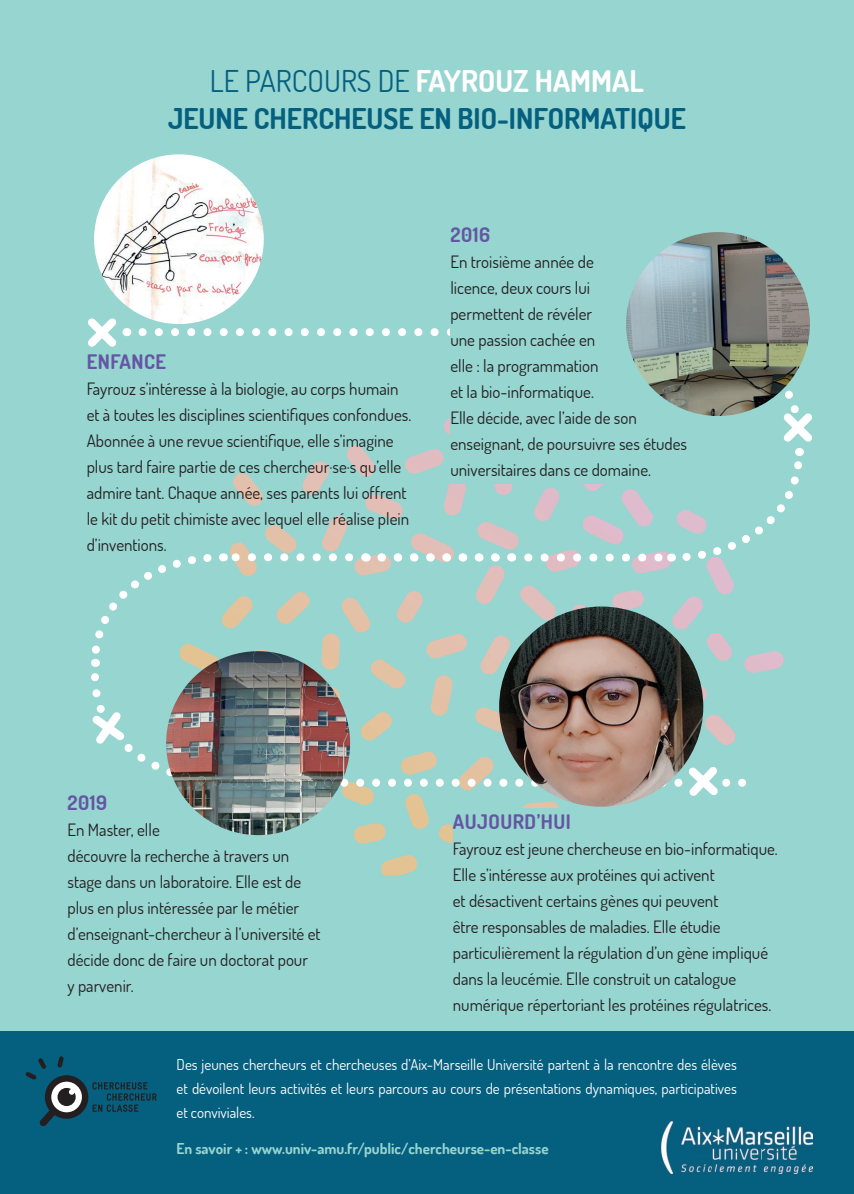
<style>
.page{position:relative;width:854px;height:1194px;background:#96d5d0}
.page>*{position:absolute;margin:0;border:0;box-sizing:border-box;transform-origin:0 0}
.t1{font:700 30px "Dosis";color:#fff}
.t2{font:700 28.6px "Dosis";color:#055f7f}
.t3{font:700 20px "Dosis";letter-spacing:.025em;color:#6456a2}
.t4{font:17px/26px "Dosis";color:#231f20}
.t5{font:15px/24px "Dosis";color:#fff;text-align:justify}
.t6{font:700 15px "Dosis";color:#96d5d0}
.s1{font-weight:400;color:#055f7f}
</style>
<div class="page">
<svg style="left:381px;top:855px;width:36px;height:21px"></svg>
<img style="left:94px;top:154px;width:170px;height:170px;border-radius:85px">
<img style="left:626px;top:232px;width:184px;height:184px;border-radius:92px">
<svg style="left:88px;top:311px;width:724px;height:533px"></svg>
<div style="left:0;top:1031px;width:854px;height:163px;background:#055f7f"></div>
<svg style="left:25px;top:1056px;width:132px;height:70px"></svg>
<img style="left:661px;top:1122px;width:152px;height:52px">
<h1 class="t1" style="left:210px;top:61px;width:435px"><span class="s1">LE PARCOURS DE</span> FAYROUZ HAMMAL</h1>
<h2 class="t2" style="left:168px;top:100px;width:519px">JEUNE CHERCHEUSE EN BIO-INFORMATIQUE</h2>
<p class="t3" style="left:87px;top:349px;width:81px">ENFANCE</p>
<p class="t4" style="left:87px;top:375px;width:326px">Fayrouz s’intéresse à la biologie, au corps humain et à toutes les disciplines scientifiques confondues.<br>Abonnée à une revue scientifique, elle s’imagine plus tard faire partie de ces chercheur·se·s qu’elle admire tant. Chaque année, ses parents lui offrent le kit du petit chimiste avec lequel elle réalise plein d’inventions.</p>
<p class="t3" style="left:450px;top:222px;width:41px">2016</p>
<p class="t4" style="left:450px;top:249px;width:238px">En troisième année de<br>licence, deux cours lui<br>permettent de révéler<br>une passion cachée en<br>elle : la programmation<br>et la bio-informatique.<br>Elle décide, avec l’aide de son enseignant, de poursuivre ses études universitaires dans ce domaine.</p>
<p class="t3" style="left:67px;top:790px;width:41px">2019</p>
<p class="t4" style="left:67px;top:816px;width:255px">En Master, elle<br>découvre la recherche à travers un stage dans un laboratoire. Elle est de plus en plus intéressée par le métier d’enseignant-chercheur à l’université et décide donc de faire un doctorat pour<br>y parvenir.</p>
<p class="t3" style="left:453px;top:808px;width:120px">AUJOURD’HUI</p>
<p class="t4" style="left:453px;top:835px;width:326px">Fayrouz est jeune chercheuse en bio-informatique.<br>Elle s’intéresse aux protéines qui activent<br>et désactivent certains gènes qui peuvent<br>être responsables de maladies. Elle étudie particulièrement la régulation d’un gène impliqué dans la leucémie. Elle construit un catalogue numérique répertoriant les protéines régulatrices.</p>
<p class="t5" style="left:177px;top:1052px;width:562px">Des jeunes chercheurs et chercheuses d’Aix-Marseille Université partent à la rencontre des élèves et dévoilent leurs activités et leurs parcours au cours de présentations dynamiques, participatives et conviviales.</p>
<p class="t6" style="left:177px;top:1138px;width:373px">En savoir + : www.univ-amu.fr/public/chercheurse-en-classe</p>
</div>
